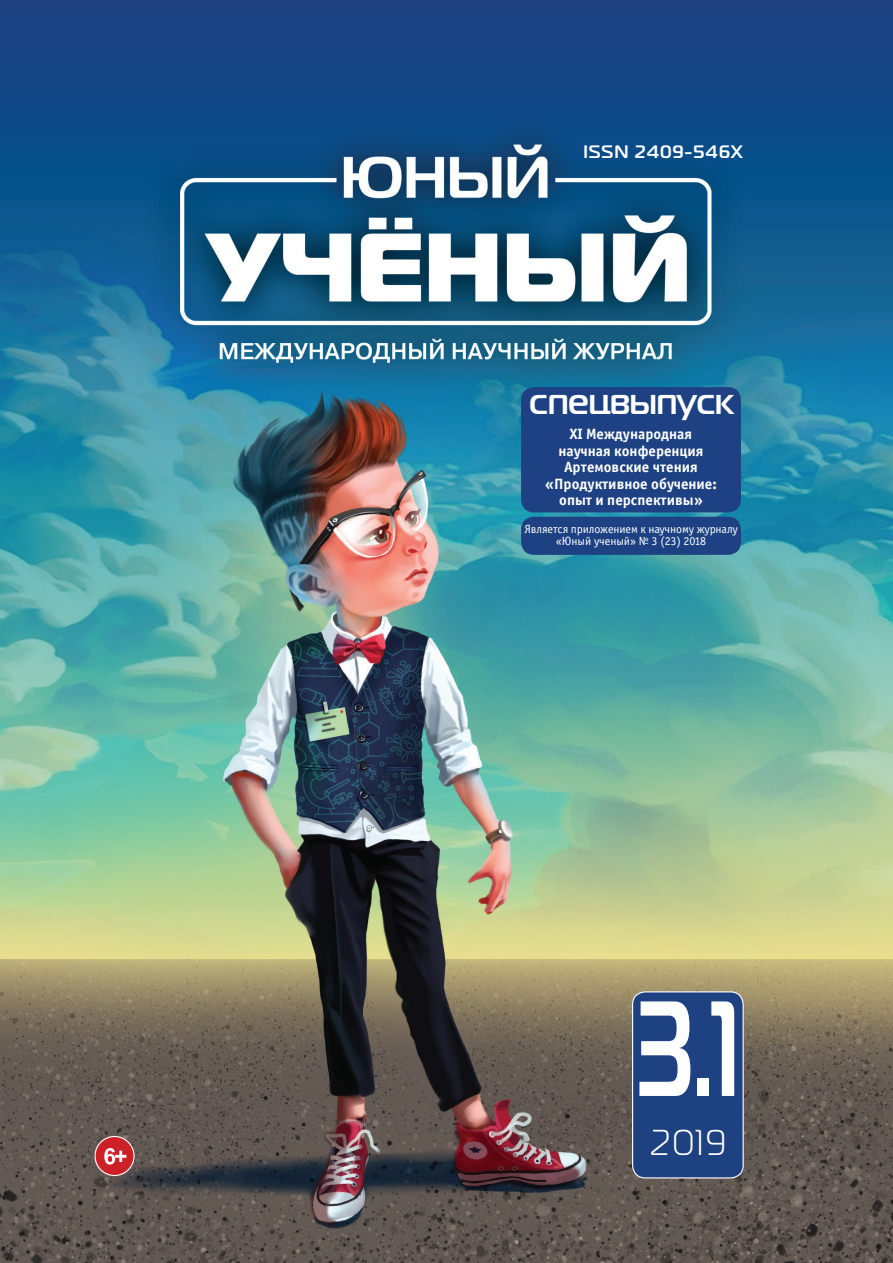
<style>
.page{position:relative;width:893px;height:1263px;background:#fff}
.page>*{position:absolute;margin:0;border:0;box-sizing:border-box;transform-origin:0 0}
.t1{font:700 135px "Magistral";color:#fffefe;scale:.7 1}
.t2{font:700 36px "Magistral";color:#fff}
.t3{font:36px "Magistral";color:#fffefe}
.t4{font:700 18px "Magistral";letter-spacing:.05em;color:#fff}
.t5{font:15px/16.5px "Officina Sans Bold ITC";color:#fff;text-align:center}
.t6{font:12px/12px "Officina Sans Book ITC";letter-spacing:-.01em;color:#fff;text-align:center}
</style>
<div class="page">
<img style="left:0;top:0;width:893px;height:1263px">
<div style="left:633px;top:992px;width:110px;height:186px;background:#1d4181;border-radius:13px"></div>
<div style="left:632px;top:991px;width:112px;height:187px;border:1px solid #fff;border-radius:13px"></div>
<svg style="left:94px;top:1136px;width:41px;height:40px"></svg>
<svg style="left:104px;top:1148px;width:22px;height:16px"></svg>
<div style="left:521px;top:387px;width:220px;height:125px;background:#1d4182;border-radius:13px"></div>
<div style="left:521px;top:517px;width:220px;height:38px;background:#1d4182;border-radius:13px"></div>
<p class="t4" style="left:583px;top:140px;width:161px">ISSN 2409-546X</p>
<h2 class="t2" style="left:530px;top:378px;width:206px">спецвыпуск</h2>
<p class="t5" style="left:545px;top:426px;width:173px">XI Международная научная конференция<br>Артемовские чтения «Продуктивное обучение: опыт и перспективы»</p>
<p class="t6" style="left:524px;top:523px;width:215px">Является приложением к научному журналу «Юный ученый» № 3 (23) 2018</p>
<h1 class="t1" style="left:636px;top:961px;width:150px">3.1</h1>
<h2 class="t3" style="left:650px;top:1121px;width:78px">2019</h2>
</div>
